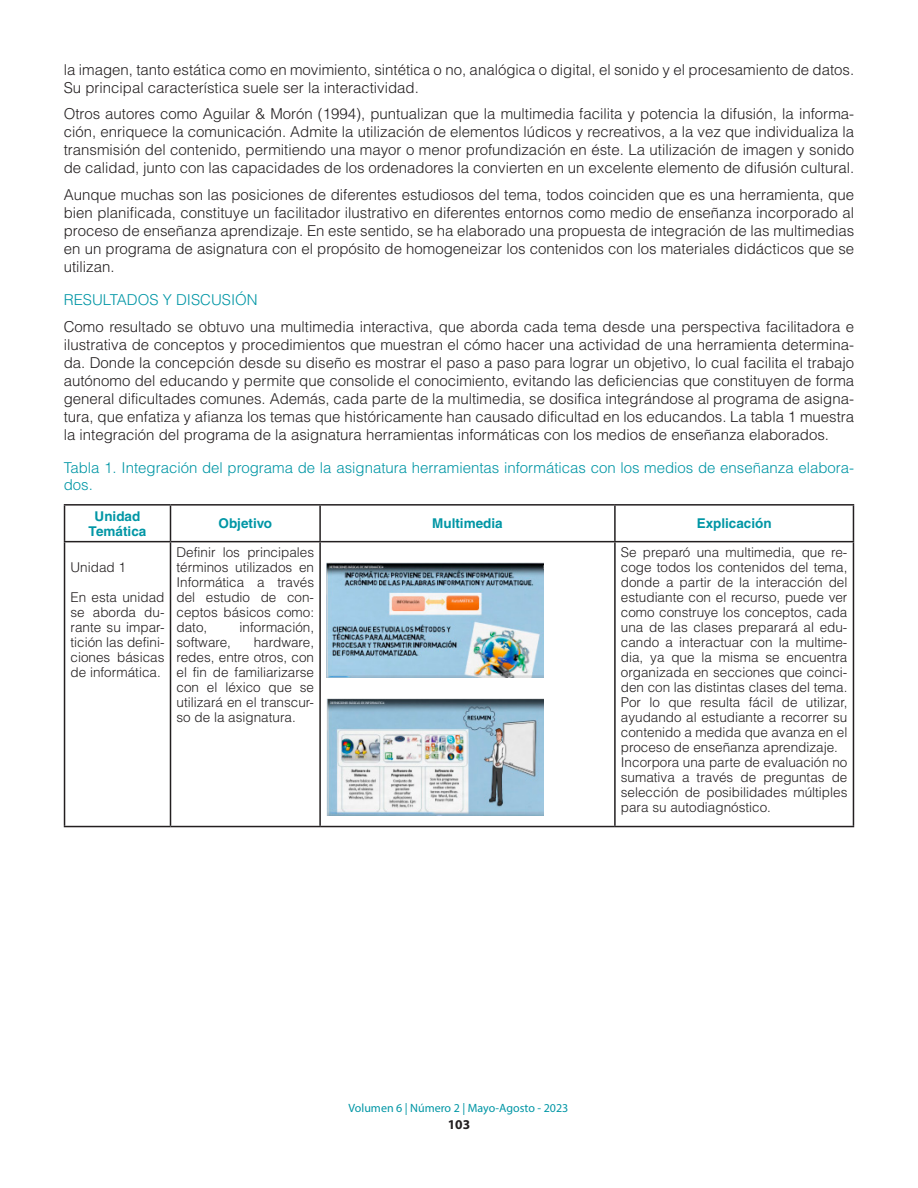
<style>
.page{position:relative;width:918px;height:1188px;background:#fff}
.page>*{position:absolute;margin:0;border:0;box-sizing:border-box;transform-origin:0 0}
.t1{font:300 15px/18px "Helvetica LT Std";color:#231f20;text-align:justify}
.t2{font:300 15px/16.5px "Helvetica LT Std";color:#0096a5}
.t3{font:300 13.5px/15px "Helvetica LT Std";color:#231f20;text-align:justify}
.t4{font:700 13.5px/15px "Helvetica LT Std";color:#0096a5;text-align:center}
.t5{font:700 13.5px "Myriad Pro";color:#231f20}
.t6{font:12px "Myriad Pro";color:#0096a5}
</style>
<div class="page">
<hr style="left:64px;top:504px;width:107px;height:2px;background:#231f20">
<hr style="left:64px;top:506px;width:1px;height:35px;background:#231f20">
<hr style="left:171px;top:504px;width:149px;height:2px;background:#231f20">
<hr style="left:170px;top:506px;width:1px;height:35px;background:#231f20">
<hr style="left:320px;top:504px;width:295px;height:2px;background:#231f20">
<hr style="left:319px;top:506px;width:2px;height:35px;background:#231f20">
<hr style="left:615px;top:504px;width:239px;height:2px;background:#231f20">
<hr style="left:614px;top:506px;width:2px;height:35px;background:#231f20">
<hr style="left:853px;top:506px;width:1px;height:35px;background:#231f20">
<hr style="left:64px;top:541px;width:107px;height:1px;background:#231f20">
<hr style="left:64px;top:542px;width:1px;height:284px;background:#231f20">
<hr style="left:171px;top:541px;width:149px;height:1px;background:#231f20">
<hr style="left:170px;top:542px;width:1px;height:284px;background:#231f20">
<hr style="left:320px;top:541px;width:295px;height:1px;background:#231f20">
<hr style="left:319px;top:542px;width:2px;height:284px;background:#231f20">
<hr style="left:615px;top:541px;width:239px;height:1px;background:#231f20">
<hr style="left:614px;top:542px;width:2px;height:284px;background:#231f20">
<hr style="left:853px;top:542px;width:1px;height:284px;background:#231f20">
<hr style="left:64px;top:826px;width:107px;height:1px;background:#231f20">
<hr style="left:171px;top:826px;width:149px;height:1px;background:#231f20">
<hr style="left:320px;top:826px;width:295px;height:1px;background:#231f20">
<hr style="left:615px;top:826px;width:239px;height:1px;background:#231f20">
<img style="left:326px;top:562px;width:217px;height:115px">
<img style="left:326px;top:698px;width:218px;height:118px">
<p class="t1" style="left:64px;top:60px;width:792px">la imagen, tanto estática como en movimiento, sintética o no, analógica o digital, el sonido y el procesamiento de datos.<br>Su principal característica suele ser la interactividad.</p>
<p class="t1" style="left:64px;top:105px;width:792px">Otros autores como Aguilar &amp; Morón (1994), puntualizan que la multimedia facilita y potencia la difusión, la informa&shy;ción, enriquece la comunicación. Admite la utilización de elementos lúdicos y recreativos, a la vez que individualiza la transmisión del contenido, permitiendo una mayor o menor profundización en éste. La utilización de imagen y sonido de calidad, junto con las capacidades de los ordenadores la convierten en un excelente elemento de difusión cultural.</p>
<p class="t1" style="left:64px;top:185px;width:792px">Aunque muchas son las posiciones de diferentes estudiosos del tema, todos coinciden que es una herramienta, que bien planificada, constituye un facilitador ilustrativo en diferentes entornos como medio de enseñanza incorporado al proceso de enseñanza aprendizaje. En este sentido, se ha elaborado una propuesta de integración de las multimedias en un programa de asignatura con el propósito de homogeneizar los contenidos con los materiales didácticos que se utilizan.</p>
<p class="t2" style="left:64px;top:291px;width:195px">RESULTADOS Y DISCUSIÓN</p>
<p class="t1" style="left:64px;top:317px;width:792px">Como resultado se obtuvo una multimedia interactiva, que aborda cada tema desde una perspectiva facilitadora e ilustrativa de conceptos y procedimientos que muestran el cómo hacer una actividad de una herramienta determina&shy;da. Donde la concepción desde su diseño es mostrar el paso a paso para lograr un objetivo, lo cual facilita el trabajo autónomo del educando y permite que consolide el conocimiento, evitando las deficiencias que constituyen de forma general dificultades comunes. Además, cada parte de la multimedia, se dosifica integrándose al programa de asigna&shy;tura, que enfatiza y afianza los temas que históricamente han causado dificultad en los educandos. La tabla 1 muestra la integración del programa de la asignatura herramientas informáticas con los medios de enseñanza elaborados.</p>
<p class="t2" style="left:64px;top:459px;width:792px">Tabla 1. Integración del programa de la asignatura herramientas informáticas con los medios de enseñanza elabora&shy;dos.</p>
<p class="t4" style="left:89px;top:508px;width:59px">Unidad<br>Temática</p>
<p class="t4" style="left:219px;top:516px;width:55px">Objetivo</p>
<p class="t4" style="left:432px;top:516px;width:72px">Multimedia</p>
<p class="t4" style="left:697px;top:516px;width:77px">Explicación</p>
<p class="t3" style="left:71px;top:560px;width:57px">Unidad 1</p>
<p class="t3" style="left:71px;top:590px;width:95px">En esta unidad se aborda du&shy;rante su impar&shy;tición las defini&shy;ciones básicas de informática.</p>
<p class="t3" style="left:621px;top:545px;width:228px;text-align:left">Se preparó una multimedia, que re&shy;coge todos los contenidos del tema, donde a partir de la interacción del estudiante con el recurso, puede ver como construye los conceptos, cada una de las clases preparará al edu&shy;cando a interactuar con la multime&shy;dia, ya que la misma se encuentra organizada en secciones que coinci&shy;den con las distintas clases del tema.<br>Por lo que resulta fácil de utilizar, ayudando al estudiante a recorrer su contenido a medida que avanza en el proceso de enseñanza aprendizaje.<br>Incorpora una parte de evaluación no sumativa a través de preguntas de selección de posibilidades múltiples para su autodiagnóstico.</p>
<p class="t3" style="left:177px;top:545px;width:139px">Definir los principales términos utilizados en Informática a través del estudio de con&shy;ceptos básicos como: dato,</p>
<p class="t3" style="left:240px;top:620px;width:76px">información,</p>
<p class="t3" style="left:177px;top:635px;width:56px">software,</p>
<p class="t3" style="left:177px;top:635px;width:139px;text-indent:77px">hardware, redes, entre otros, con el fin de familiarizarse con el léxico que se utilizará en el transcur&shy;so de la asignatura.</p>
<p class="t6" style="left:349px;top:1101px;width:221px">Volumen 6 | Número 2 | Mayo-Agosto - 2023</p>
<p class="t5" style="left:448px;top:1116px;width:24px">103</p>
</div>
